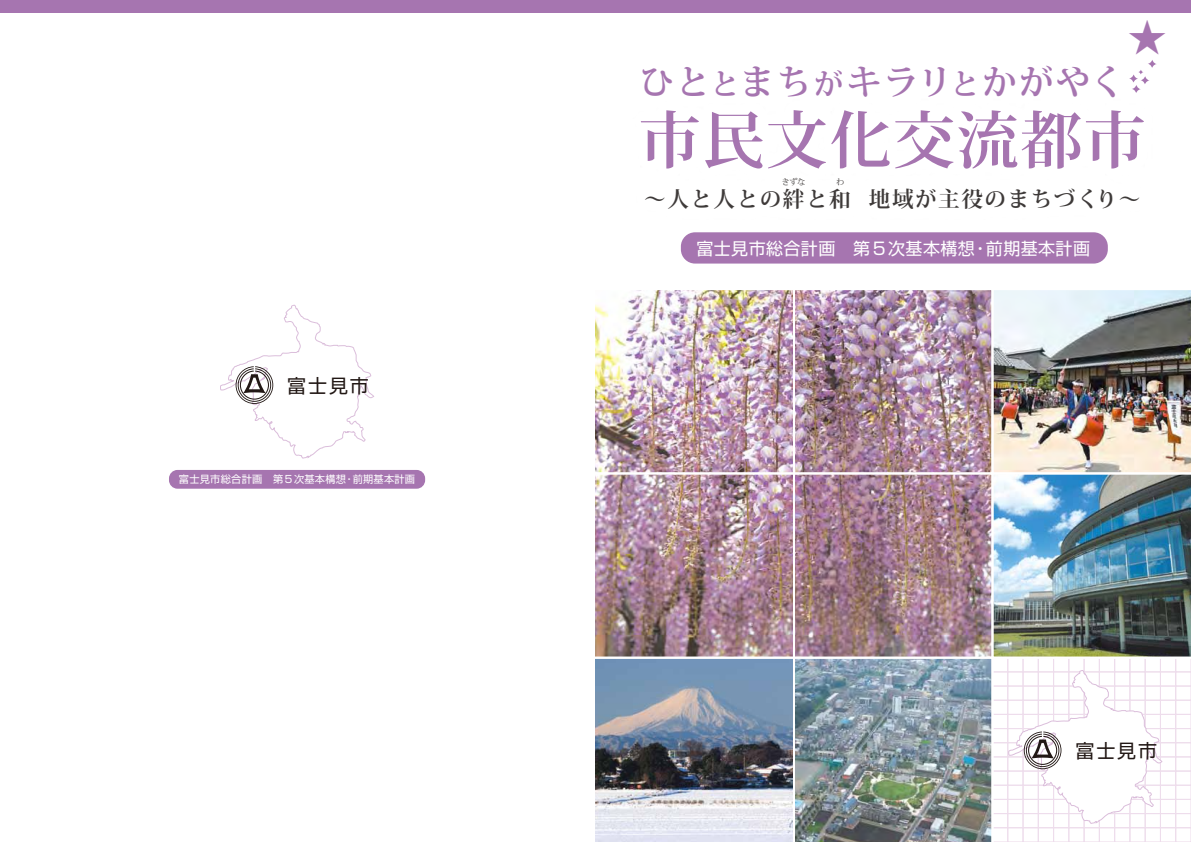
<style>
.page{position:relative;width:1191px;height:842px;background:#fff}
.page>*{position:absolute;margin:0;border:0;box-sizing:border-box;transform-origin:0 0}
.t1{font:700 62px "Koz Min Pr 6 N";letter-spacing:.025em;color:#a675b0}
.t2{font:39px "Koz Go Pro";color:#a675b0}
.t3{font:700 35px "Koz Min Pr 6 N";letter-spacing:.05em;color:#a675b0}
.t4{font:700 21.6px "Koz Min Pr 6 N";letter-spacing:.07em;color:#3e3a39}
.t5{font:19px "Shin Go Pro";letter-spacing:.1em;color:#221815}
.t6{font:17px "Shin Go Pro";letter-spacing:.025em;color:#fff}
.t7{font:10.2px "Shin Go Pro";letter-spacing:.025em;color:#fff}
.t8{font:8.4px "Koz Min Pr 6 N";color:#3e3a39}
.s1{font-size:29.8px}
</style>
<div class="page">
<div style="left:0;top:0;width:1191px;height:13px;background:#a675b0"></div>
<svg style="left:1138px;top:70px;width:5px;height:4px"></svg>
<svg style="left:1129px;top:74px;width:9px;height:9px"></svg>
<svg style="left:1140px;top:76px;width:9px;height:8px"></svg>
<svg style="left:1147px;top:60px;width:9px;height:8px"></svg>
<svg style="left:1132px;top:85px;width:8px;height:8px"></svg>
<img style="left:595px;top:290px;width:596px;height:552px">
<svg style="left:220px;top:304px;width:154px;height:155px"></svg>
<div style="left:681px;top:232px;width:426px;height:32px;background:#a675b0;border-radius:14px"></div>
<div style="left:169px;top:470px;width:256px;height:19px;background:#a675b0;border-radius:9px"></div>
<p class="t5" style="left:287px;top:370px;width:83px">富士見市</p>
<p class="t7" style="left:179px;top:471px;width:238px">富士見市総合計画　第５次基本構想・前期基本計画</p>
<h2 class="t2" style="left:1127px;top:12px;width:40px">★</h2>
<h3 class="t3" style="left:639px;top:62px;width:487px">ひと<span class="s1">と</span>まち<span class="s1">が</span>キラリ<span class="s1">と</span>かがやく</h3>
<h1 class="t1" style="left:639px;top:105px;width:508px">市民文化交流都市</h1>
<p class="t4" style="left:644px;top:186px;width:498px">～人と人との絆と和 地域が主役のまちづくり～</p>
<p class="t8" style="left:781px;top:177px;width:26px">きずな</p>
<p class="t8" style="left:836px;top:177px;width:10px">わ</p>
<p class="t6" style="left:696px;top:234px;width:395px">富士見市総合計画　第５次基本構想・前期基本計画</p>
<p class="t5" style="left:1075px;top:735px;width:83px">富士見市</p>
</div>
